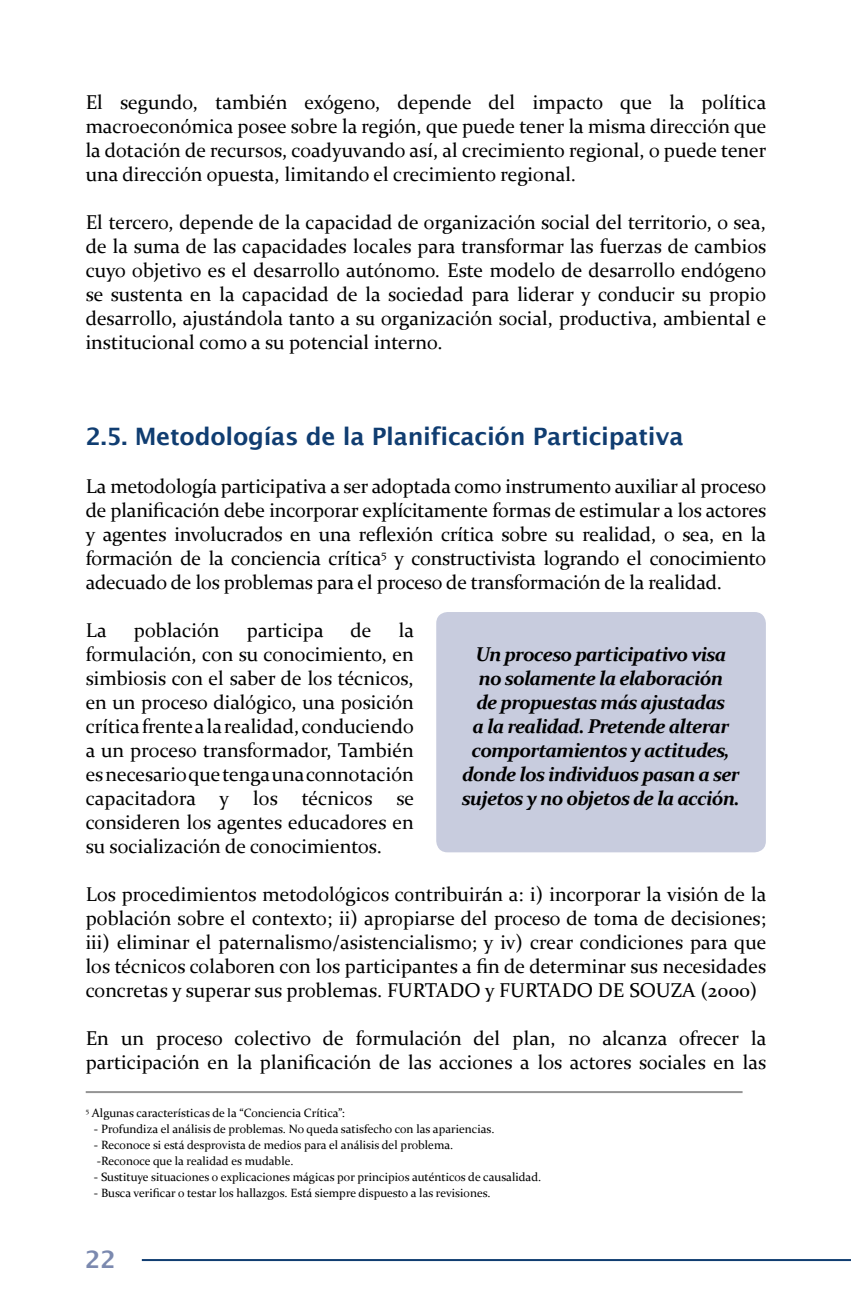
<style>
.page{position:relative;width:851px;height:1304px;background:#fff}
.page>*{position:absolute;margin:0;border:0;box-sizing:border-box;transform-origin:0 0}
.t1{font:600 24px "Lucida Sans";letter-spacing:-.01em;color:#103d71}
.t2{font:600 24px "Lucida Sans";color:#7b89af}
.t3{font:20px/24px "Constantia";color:#000;text-align:justify}
.t4{font:italic 700 20px/24px "Constantia";letter-spacing:-.04em;color:#000;text-align:center}
.t5{font:12px/16px "Constantia";color:#000}
</style>
<div class="page">
<hr style="left:142px;top:1259px;width:708px;height:2px;background:#103d71">
<div style="left:436px;top:612px;width:329px;height:240px;background:#c8ccde;border-radius:11px"></div>
<hr style="left:86px;top:1091px;width:656px;height:2px;background:#949494">
<p class="t3" style="left:86px;top:89px;width:682px">El segundo, también exógeno, depende del impacto que la política macroeconómica posee sobre la región, que puede tener la misma dirección que la dotación de recursos, coadyuvando así, al crecimiento regional, o puede tener una dirección opuesta, limitando el crecimiento regional.</p>
<p class="t3" style="left:86px;top:209px;width:682px">El tercero, depende de la capacidad de organización social del territorio, o sea, de la suma de las capacidades locales para transformar las fuerzas de cambios cuyo objetivo es el desarrollo autónomo. Este modelo de desarrollo endógeno se sustenta en la capacidad de la sociedad para liderar y conducir su propio desarrollo, ajustándola tanto a su organización social, productiva, ambiental e institucional como a su potencial interno.</p>
<p class="t1" style="left:86px;top:423px;width:599px">2.5. Metodologías de la Planificación Participativa</p>
<p class="t3" style="left:86px;top:473px;width:682px">La metodología participativa a ser adoptada como instrumento auxiliar al proceso de planificación debe incorporar explícitamente formas de estimular a los actores y agentes involucrados en una reflexión crítica sobre su realidad, o sea, en la formación de la conciencia crítica<sup>5</sup> y constructivista logrando el conocimiento adecuado de los problemas para el proceso de transformación de la realidad.</p>
<p class="t3" style="left:86px;top:617px;width:23px">La</p>
<p class="t3" style="left:134px;top:617px;width:87px">población</p>
<p class="t3" style="left:247px;top:617px;width:78px">participa</p>
<p class="t3" style="left:350px;top:617px;width:22px">de</p>
<p class="t3" style="left:86px;top:617px;width:330px;text-indent:313px">la formulación, con su conocimiento, en simbiosis con el saber de los técnicos, en un proceso dialógico, una posición crítica frente a la realidad, conduciendo a un proceso transformador, También es necesario que tenga una connotación capacitadora y los técnicos se consideren los agentes educadores en su socialización de conocimientos.</p>
<p class="t3" style="left:86px;top:881px;width:682px">Los procedimientos metodológicos contribuirán a: i) incorporar la visión de la población sobre el contexto; ii) apropiarse del proceso de toma de decisiones; iii) eliminar el paternalismo/asistencialismo; y iv) crear condiciones para que los técnicos colaboren con los participantes a fin de determinar sus necesidades concretas y superar sus problemas. FURTADO y FURTADO DE SOUZA (2000)</p>
<p class="t3" style="left:86px;top:1025px;width:682px">En un proceso colectivo de formulación del plan, no alcanza ofrecer la participación en la planificación de las acciones a los actores sociales en las</p>
<p class="t4" style="left:461px;top:641px;width:280px">Un proceso participativo visa no solamente la elaboración<br>de propuestas más ajustadas<br>a la realidad. Pretende alterar comportamientos y actitudes, donde los individuos pasan a ser sujetos y no objetos de la acción.</p>
<p class="t5" style="left:86px;top:1104px;width:260px"><sup>5</sup> Algunas características de la “Conciencia Crítica”:</p>
<p class="t5" style="left:94px;top:1120px;width:402px">- Profundiza el análisis de problemas. No queda satisfecho con las apariencias.</p>
<p class="t5" style="left:94px;top:1136px;width:361px">- Reconoce si está desprovista de medios para el análisis del problema. -Reconoce que la realidad es mudable.</p>
<p class="t5" style="left:94px;top:1168px;width:449px">- Sustituye situaciones o explicaciones mágicas por principios auténticos de causalidad.</p>
<p class="t5" style="left:94px;top:1184px;width:398px">- Busca verificar o testar los hallazgos. Está siempre dispuesto a las revisiones.</p>
<p class="t2" style="left:85px;top:1245px;width:32px">22</p>
</div>
